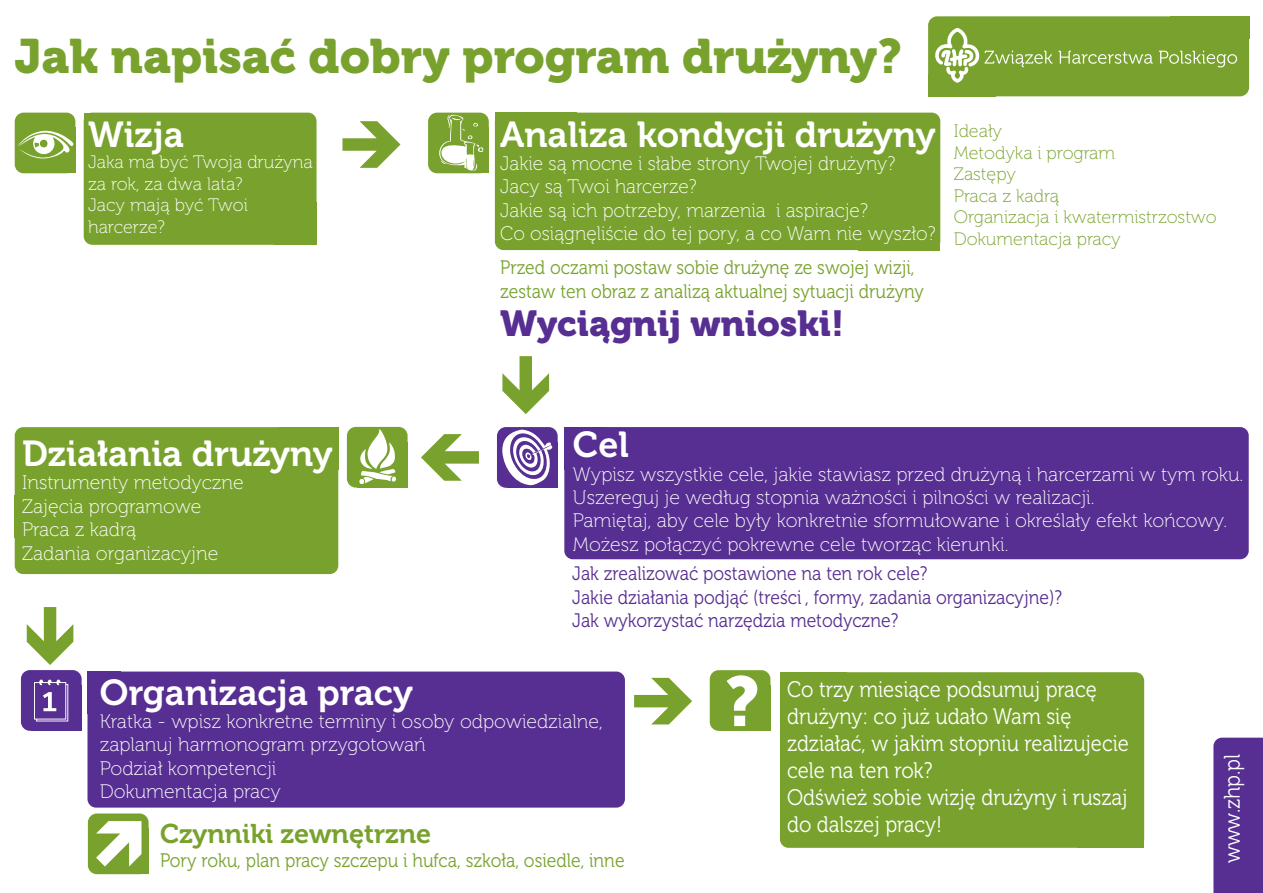
<style>
.page{position:relative;width:1263px;height:893px;background:#fff}
.page>*{position:absolute;margin:0;border:0;box-sizing:border-box;transform-origin:0 0}
.t1{font:48px "Museo 900";color:#78a22d}
.t2{font:36px "Museo 700";color:#fff}
.t3{font:36px "Museo 900";color:#572e91}
.t4{font:27px "Museo 700";color:#78a22d}
.t5{font:22.5px/27px "Museo 300";color:#fff;scale:.9 1}
.t6{font:19.5px/23.4px "Museo 100";color:#fff}
.t7{font:19.5px/23.4px "Museo 300";color:#78a22d;scale:.9 1}
.t8{font:19.5px/23.4px "Museo 300";color:#572e91;scale:.9 1}
.t9{font:18px/21.6px "Museo 100";color:#78a22d}
.t10{font:18px/21.6px "Museo 100";color:#fff}
</style>
<div class="page">
<div style="left:495px;top:113px;width:445px;height:137px;background:#78a22d;border-radius:9px"></div>
<div style="left:495px;top:113px;width:82px;height:53px;background:#78a22d"></div>
<div style="left:858px;top:197px;width:82px;height:53px;background:#78a22d"></div>
<div style="left:84px;top:113px;width:233px;height:132px;background:#78a22d;border-radius:9px"></div>
<div style="left:84px;top:113px;width:42px;height:42px;background:#78a22d"></div>
<div style="left:274px;top:202px;width:43px;height:43px;background:#78a22d"></div>
<div style="left:15px;top:113px;width:60px;height:60px;background:#78a22d;border-radius:9px"></div>
<div style="left:25px;top:128px;width:50px;height:45px;background:#78a22d"></div>
<svg style="left:17px;top:131px;width:56px;height:27px"></svg>
<div style="left:428px;top:113px;width:61px;height:60px;background:#78a22d;border-radius:9px"></div>
<div style="left:438px;top:128px;width:51px;height:45px;background:#78a22d"></div>
<svg style="left:439px;top:113px;width:44px;height:58px"></svg>
<div style="left:347px;top:427px;width:61px;height:61px;background:#78a22d;border-radius:9px"></div>
<div style="left:357px;top:442px;width:51px;height:46px;background:#78a22d"></div>
<svg style="left:359px;top:429px;width:37px;height:55px"></svg>
<div style="left:21px;top:670px;width:61px;height:61px;background:#572e91;border-radius:9px"></div>
<div style="left:31px;top:685px;width:51px;height:46px;background:#572e91"></div>
<svg style="left:34px;top:680px;width:34px;height:41px"></svg>
<div style="left:1213px;top:738px;width:50px;height:155px;background:#572e91"></div>
<div style="left:928px;top:16px;width:321px;height:80px;background:#78a22d;border-radius:9px"></div>
<div style="left:1170px;top:16px;width:79px;height:23px;background:#78a22d"></div>
<div style="left:928px;top:74px;width:67px;height:22px;background:#78a22d"></div>
<svg style="left:1058px;top:51px;width:95px;height:13px"></svg>
<svg style="left:1159px;top:51px;width:78px;height:16px"></svg>
<svg style="left:935px;top:28px;width:117px;height:55px"></svg>
<div style="left:564px;top:427px;width:685px;height:132px;background:#572e91;border-radius:9px"></div>
<div style="left:564px;top:427px;width:43px;height:43px;background:#572e91"></div>
<div style="left:497px;top:427px;width:61px;height:61px;background:#572e91;border-radius:9px"></div>
<div style="left:507px;top:442px;width:51px;height:46px;background:#572e91"></div>
<svg style="left:502px;top:430px;width:51px;height:55px"></svg>
<svg style="left:342px;top:121px;width:58px;height:47px"></svg>
<svg style="left:502px;top:356px;width:47px;height:58px"></svg>
<svg style="left:421px;top:434px;width:58px;height:47px"></svg>
<div style="left:15px;top:427px;width:323px;height:147px;background:#78a22d;border-radius:9px"></div>
<div style="left:279px;top:427px;width:59px;height:43px;background:#78a22d"></div>
<div style="left:87px;top:671px;width:538px;height:137px;background:#572e91;border-radius:9px"></div>
<div style="left:87px;top:672px;width:34px;height:42px;background:#572e91"></div>
<svg style="left:27px;top:607px;width:46px;height:58px"></svg>
<div style="left:88px;top:813px;width:61px;height:61px;background:#78a22d;border-radius:9px"></div>
<div style="left:98px;top:828px;width:51px;height:46px;background:#78a22d"></div>
<svg style="left:96px;top:821px;width:45px;height:45px"></svg>
<svg style="left:634px;top:678px;width:58px;height:46px"></svg>
<div style="left:780px;top:672px;width:364px;height:176px;background:#78a22d;border-radius:9px"></div>
<div style="left:780px;top:672px;width:67px;height:57px;background:#78a22d"></div>
<div style="left:1077px;top:791px;width:67px;height:57px;background:#78a22d"></div>
<div style="left:710px;top:670px;width:60px;height:61px;background:#78a22d;border-radius:9px"></div>
<div style="left:720px;top:685px;width:50px;height:46px;background:#78a22d"></div>
<svg style="left:727px;top:675px;width:30px;height:51px"></svg>
<h1 class="t1" style="left:14px;top:29px;width:889px">Jak napisać dobry program drużyny?</h1>
<h2 class="t2" style="left:88px;top:114px;width:98px">Wizja</h2>
<p class="t10" style="left:88px;top:152px;width:226px">Jaka ma być Twoja drużyna za rok, za dwa lata?<br>Jacy mają być Twoi harcerze?</p>
<h2 class="t2" style="left:500px;top:114px;width:437px">Analiza kondycji drużyny</h2>
<p class="t6" style="left:500px;top:152px;width:437px">Jakie są mocne i słabe strony Twojej drużyny?<br>Jacy są Twoi harcerze?<br>Jakie są ich potrzeby, marzenia i aspiracje?<br>Co osiągnęliście do tej pory, a co Wam nie wyszło?</p>
<p class="t7" style="left:500px;top:256px;width:472px">Przed oczami postaw sobie drużynę ze swojej wizji, zestaw ten obraz z analizą aktualnej sytuacji drużyny</p>
<h2 class="t3" style="left:500px;top:303px;width:345px">Wyciągnij wnioski!</h2>
<p class="t9" style="left:954px;top:120px;width:264px">Ideały<br>Metodyka i program<br>Zastępy<br>Praca z kadrą<br>Organizacja i kwatermistrzostwo<br>Dokumentacja pracy</p>
<h2 class="t2" style="left:22px;top:433px;width:312px">Działania drużyny</h2>
<p class="t6" style="left:22px;top:471px;width:223px">Instrumenty metodyczne<br>Zajęcia programowe<br>Praca z kadrą<br>Zadania organizacyjne</p>
<h2 class="t2" style="left:573px;top:425px;width:58px">Cel</h2>
<p class="t6" style="left:573px;top:463px;width:672px">Wypisz wszystkie cele, jakie stawiasz przed drużyną i harcerzami w tym roku.<br>Uszereguj je według stopnia ważności i pilności w realizacji.<br>Pamiętaj, aby cele były konkretnie sformułowane i określały efekt końcowy.<br>Możesz połączyć pokrewne cele tworząc kierunki.</p>
<p class="t8" style="left:572px;top:562px;width:546px">Jak zrealizować postawione na ten rok cele?<br>Jakie działania podjąć (treści , formy, zadania organizacyjne)?<br>Jak wykorzystać narzędzia metodyczne?</p>
<h2 class="t2" style="left:100px;top:672px;width:315px">Organizacja pracy</h2>
<p class="t6" style="left:100px;top:710px;width:504px">Kratka - wpisz konkretne terminy i osoby odpowiedzialne, zaplanuj harmonogram przygotowań<br>Podział kompetencji<br>Dokumentacja pracy</p>
<h3 class="t4" style="left:160px;top:819px;width:273px">Czynniki zewnętrzne</h3>
<p class="t7" style="left:160px;top:849px;width:518px">Pory roku, plan pracy szczepu i hufca, szkoła, osiedle, inne</p>
<p class="t5" style="left:787px;top:676px;width:381px">Co trzy miesiące podsumuj pracę drużyny: co już udało Wam się zdziałać, w jakim stopniu realizujecie cele na ten rok?<br>Odśwież sobie wizję drużyny i ruszaj do dalszej pracy!</p>
<p class="t5" style="left:1219px;top:863px;width:123px;rotate:-90deg">www.zhp.pl</p>
</div>
